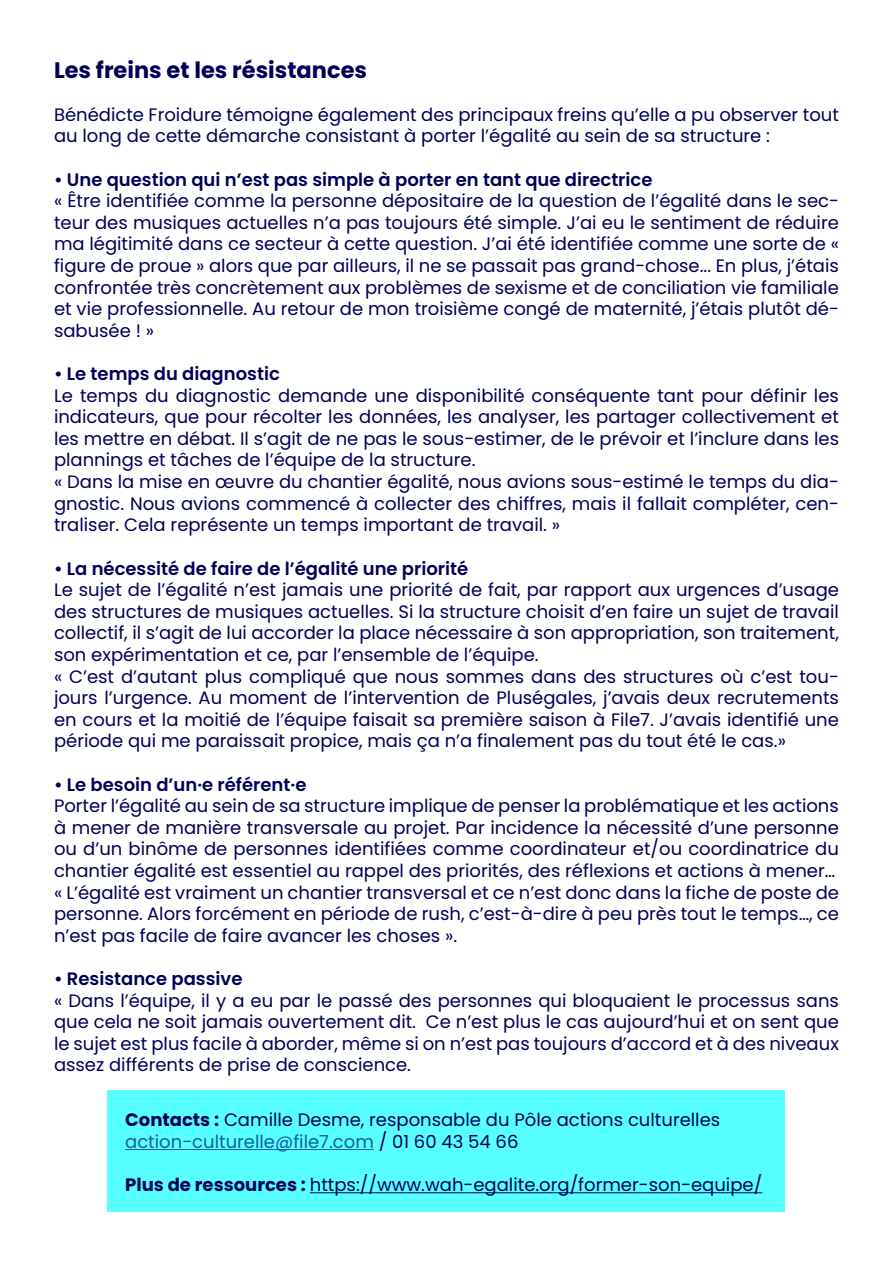
<style>
.page{position:relative;width:893px;height:1263px;background:#fff}
.page>*{position:absolute;margin:0;border:0;box-sizing:border-box;transform-origin:0 0}
.t1{font:700 22.5px "Poppins";color:#000058}
.t2{font:18px/21.6px "Poppins";color:#000058;text-align:justify}
.t3{font:600 18px "Poppins";color:#000058}
.t4{font:18px "Poppins";color:#175d9e}
.s1{font-weight:700}
.s2{color:#000058}
</style>
<div class="page">
<div style="left:108px;top:1090px;width:677px;height:122px;background:#58ffff"></div>
<hr style="left:125px;top:1149px;width:249px;height:1px;background:#175d9e">
<hr style="left:310px;top:1192px;width:452px;height:1px;background:#000058">
<p class="t1" style="left:54px;top:57px;width:315px">Les freins et les résistances</p>
<p class="t2" style="left:54px;top:104px;width:786px">Bénédicte Froidure témoigne également des principaux freins qu’elle a pu observer tout au long de cette démarche consistant à porter l’égalité au sein de sa structure :</p>
<p class="t3" style="left:54px;top:169px;width:600px">• Une question qui n’est pas simple à porter en tant que directrice</p>
<p class="t2" style="left:54px;top:190px;width:786px">« Être identifiée comme la personne dépositaire de la question de l’égalité dans le sec&shy;teur des musiques actuelles n’a pas toujours été simple. J’ai eu le sentiment de réduire ma légitimité dans ce secteur à cette question. J’ai été identifiée comme une sorte de « figure de proue » alors que par ailleurs, il ne se passait pas grand-chose... En plus, j’étais confrontée très concrètement aux problèmes de sexisme et de conciliation vie familiale et vie professionnelle. Au retour de mon troisième congé de maternité, j’étais plutôt dé&shy;sabusée ! »</p>
<p class="t3" style="left:54px;top:363px;width:227px">• Le temps du diagnostic</p>
<p class="t2" style="left:54px;top:385px;width:787px">Le temps du diagnostic demande une disponibilité conséquente tant pour définir les indicateurs, que pour récolter les données, les analyser, les partager collectivement et les mettre en débat. Il s’agit de ne pas le sous-estimer, de le prévoir et l’inclure dans les plannings et tâches de l’équipe de la structure.</p>
<p class="t2" style="left:54px;top:471px;width:786px">« Dans la mise en œuvre du chantier égalité, nous avions sous-estimé le temps du dia&shy;gnostic. Nous avions commencé à collecter des chiffres, mais il fallait compléter, cen&shy;traliser. Cela représente un temps important de travail. »</p>
<p class="t3" style="left:54px;top:558px;width:416px">• La nécessité de faire de l’égalité une priorité</p>
<p class="t2" style="left:54px;top:579px;width:786px">Le sujet de l’égalité n’est jamais une priorité de fait, par rapport aux urgences d’usage des structures de musiques actuelles. Si la structure choisit d’en faire un sujet de travail collectif, il s’agit de lui accorder la place nécessaire à son appropriation, son traitement, son expérimentation et ce, par l’ensemble de l’équipe.</p>
<p class="t2" style="left:54px;top:665px;width:786px">« C’est d’autant plus compliqué que nous sommes dans des structures où c’est tou&shy;jours l’urgence. Au moment de l’intervention de Pluségales, j’avais deux recrutements en cours et la moitié de l’équipe faisait sa première saison à File7. J’avais identifié une période qui me paraissait propice, mais ça n’a finalement pas du tout été le cas.»</p>
<p class="t3" style="left:54px;top:774px;width:254px">• Le besoin d’un·e référent·e</p>
<p class="t2" style="left:54px;top:795px;width:786px">Porter l’égalité au sein de sa structure implique de penser la problématique et les actions à mener de manière transversale au projet. Par incidence la nécessité d’une personne ou d’un binôme de personnes identifiées comme coordinateur et/ou coordinatrice du chantier égalité est essentiel au rappel des priorités, des réflexions et actions à mener…</p>
<p class="t2" style="left:54px;top:881px;width:786px">« L’égalité est vraiment un chantier transversal et ce n’est donc dans la fiche de poste de personne. Alors forcément en période de rush, c’est-à-dire à peu près tout le temps…, ce n’est pas facile de faire avancer les choses ».</p>
<p class="t3" style="left:54px;top:968px;width:190px">• Resistance passive</p>
<p class="t2" style="left:54px;top:989px;width:786px">« Dans l’équipe, il y a eu par le passé des personnes qui bloquaient le processus sans que cela ne soit jamais ouvertement dit. Ce n’est plus le cas aujourd’hui et on sent que le sujet est plus facile à aborder, même si on n’est pas toujours d’accord et à des niveaux assez différents de prise de conscience.</p>
<p class="t2" style="left:125px;top:1109px;width:597px"><span class="s1">Contacts :</span> Camille Desme, responsable du Pôle actions culturelles</p>
<p class="t4" style="left:125px;top:1131px;width:395px">action-culturelle@file7.com <span class="s2">/ 01 60 43 54 66</span></p>
<p class="t2" style="left:125px;top:1174px;width:639px"><span class="s1">Plus de ressources :</span> https://www.wah-egalite.org/former-son-equipe/</p>
</div>
